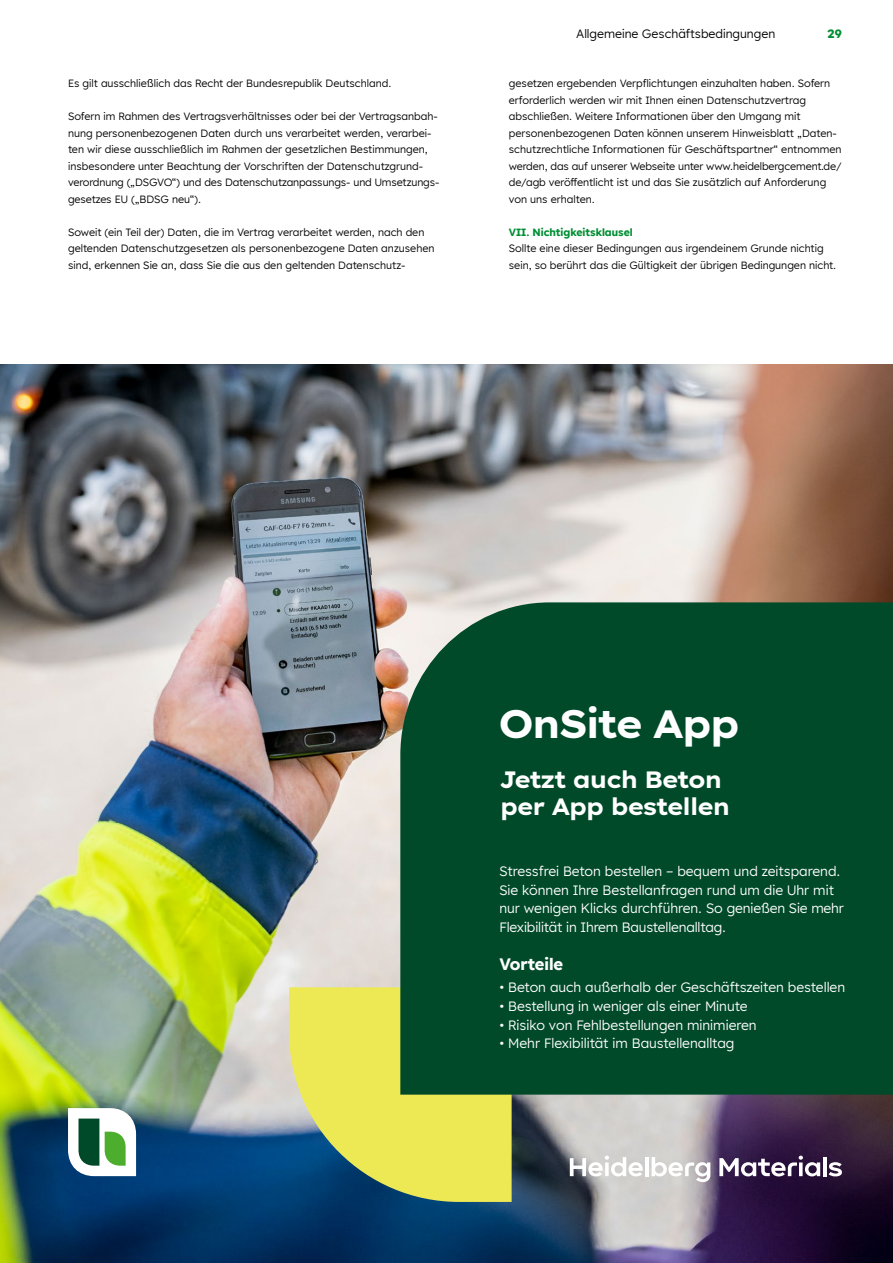
<style>
.page{position:relative;width:893px;height:1263px;background:#fff}
.page>*{position:absolute;margin:0;border:0;box-sizing:border-box;transform-origin:0 0}
.t1{font:700 39.3px "Lexend Exa HM";letter-spacing:-.01em;color:#fff}
.t2{font:700 23.55px "Lexend Exa HM";color:#fff}
.t3{font:700 16.5px "Lexend HM";color:#fff}
.t4{font:13.5px/18.8px "Lexend HM";color:#fff}
.L8_Running_title{font:12px "Lexend HM";color:#000}
.L9_Pagination{font:700 12px "Lexend HM";color:#008f33}
.L5_Copy_Black{font:10.5px/16.5px "Lexend HM";color:#000}
.L5_Copy_Black-2{font:700 10.5px "Lexend HM";color:#008f33}
</style>
<div class="page">
<img style="left:0;top:364px;width:893px;height:899px">
<svg style="left:289px;top:987px;width:223px;height:215px;background:#c9cf5c"></svg>
<div style="left:400px;top:602px;width:493px;height:492px;background:#004a29"></div>
<svg style="left:68px;top:1108px;width:68px;height:68px"></svg>
<svg style="left:570px;top:1156px;width:73px;height:20px"></svg>
<hr style="left:645px;top:1157px;width:4px;height:19px;background:#fff">
<svg style="left:652px;top:1157px;width:58px;height:25px"></svg>
<svg style="left:719px;top:1156px;width:101px;height:20px"></svg>
<hr style="left:823px;top:1157px;width:4px;height:19px;background:#fff">
<svg style="left:828px;top:1162px;width:14px;height:14px"></svg>
<p class="L5_Copy_Black" style="left:68px;top:74px;width:325px">Es gilt ausschließlich das Recht der Bundesrepublik Deutschland.</p>
<p class="L5_Copy_Black" style="left:68px;top:107px;width:372px">Sofern im Rahmen des Vertragsverhältnisses oder bei der Vertragsanbah&shy;nung personenbezogenen Daten durch uns verarbeitet werden, verarbei&shy;ten wir diese ausschließlich im Rahmen der gesetzlichen Bestimmungen, insbesondere unter Beachtung der Vorschriften der Datenschutzgrund&shy;verordnung („DSGVO“) und des Datenschutzanpassungs- und Umsetzungs&shy;gesetzes EU („BDSG neu“).</p>
<p class="L5_Copy_Black" style="left:68px;top:223px;width:368px">Soweit (ein Teil der) Daten, die im Vertrag verarbeitet werden, nach den geltenden Datenschutzgesetzen als personenbezogene Daten anzusehen sind, erkennen Sie an, dass Sie die aus den geltenden Datenschutz-</p>
<p class="L8_Running_title" style="left:576px;top:25px;width:201px">Allgemeine Geschäftsbedingungen</p>
<p class="L9_Pagination" style="left:828px;top:24px;width:16px">29</p>
<p class="L5_Copy_Black" style="left:509px;top:74px;width:335px">gesetzen ergebenden Verpflichtungen einzuhalten haben. Sofern erforderlich werden wir mit Ihnen einen Datenschutzvertrag abschließen. Weitere Informationen über den Umgang mit personenbezogenen Daten können unserem Hinweisblatt „Daten&shy;schutzrechtliche Informationen für Geschäftspartner“ entnommen werden, das auf unserer Webseite unter www.heidelbergcement.de/ de/agb veröffentlicht ist und das Sie zusätzlich auf Anforderung von uns erhalten.</p>
<p class="L5_Copy_Black-2" style="left:509px;top:223px;width:125px">VII. Nichtigkeitsklausel</p>
<p class="L5_Copy_Black" style="left:509px;top:239px;width:329px">Sollte eine dieser Bedingungen aus irgendeinem Grunde nichtig sein, so berührt das die Gültigkeit der übrigen Bedingungen nicht.</p>
<p class="t1" style="left:499px;top:692px;width:241px">OnSite App</p>
<p class="t2" style="left:500px;top:760px;width:223px">Jetzt auch Beton</p>
<p class="t2" style="left:500px;top:787px;width:231px">per App bestellen</p>
<p class="t4" style="left:499px;top:861px;width:346px">Stressfrei Beton bestellen – bequem und zeitsparend.<br>Sie können Ihre Bestellanfragen rund um die Uhr mit nur wenigen Klicks durchführen. So genießen Sie mehr Flexibilität in Ihrem Baustellenalltag.</p>
<p class="t3" style="left:499px;top:950px;width:65px">Vorteile</p>
<p class="t4" style="left:499px;top:977px;width:347px">• Beton auch außerhalb der Geschäftszeiten bestellen</p>
<p class="t4" style="left:499px;top:996px;width:250px">• Bestellung in weniger als einer Minute</p>
<p class="t4" style="left:499px;top:1014px;width:259px">• Risiko von Fehlbestellungen minimieren</p>
<p class="t4" style="left:499px;top:1033px;width:236px">• Mehr Flexibilität im Baustellenalltag</p>
</div>
